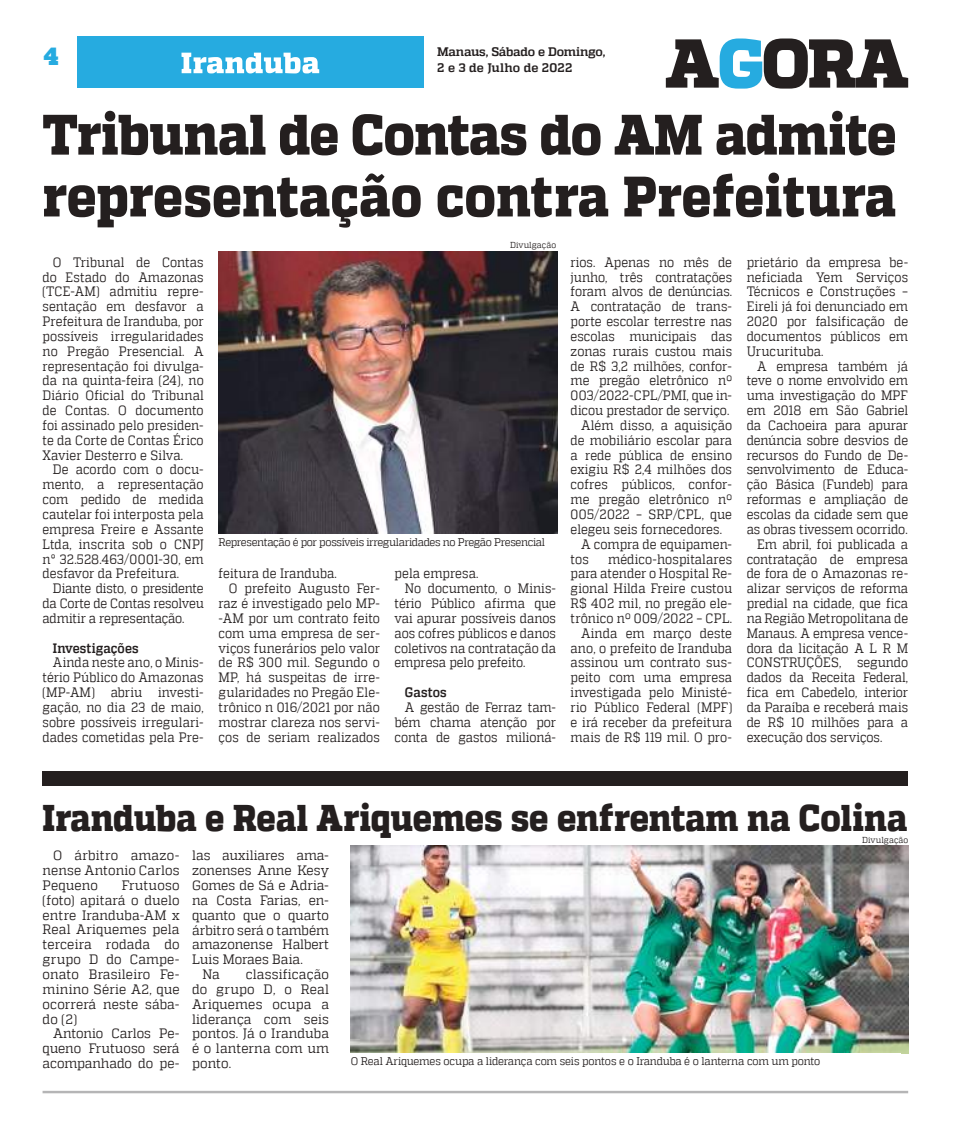
<style>
.page{position:relative;width:957px;height:1134px;background:#fff}
.page>*{position:absolute;margin:0;border:0;box-sizing:border-box;transform-origin:0 0}
.t1{font:800 56.88px/61.9px "MW Quadon";letter-spacing:-.005em;color:#241f1f;scale:.89 1}
.t2{font:800 37.12px "MW Quadon";letter-spacing:-.005em;color:#241f1f;scale:.89 1}
.t3{font:900 24.75px "MW Quadon";color:#26abe0;scale:.94 1}
.t4{font:13.62px/14.9px "MW Quadon";color:#241f1f;text-align:justify;scale:.89 1}
.t5{font:13.62px/14.9px "MW Quadon";color:#241f1f;text-align:justify;scale:.94 1}
.t6{font:13.62px "MW Quadon";letter-spacing:.02em;color:#241f1f;scale:.89 1}
.t7{font:700 13.62px "MW Quadon";letter-spacing:.01em;color:#241f1f;scale:.89 1}
.t8{font:700 12.38px/15.5px "MW Quadon";letter-spacing:-.01em;color:#241f1f}
.t9{font:11.12px "MW Quadon";letter-spacing:-.025em;color:#241f1f;scale:.94 1}
.t10{font:8.62px "MW Quadon";letter-spacing:.01em;color:#241f1f;scale:.94 1}
</style>
<div class="page">
<hr style="left:43px;top:1091px;width:865px;height:2px;background:#b5b5b6">
<img style="left:218px;top:252px;width:339px;height:282px">
<svg style="left:666px;top:38px;width:242px;height:51px"></svg>
<div style="left:77px;top:36px;width:346px;height:52px;background:#26abe0"></div>
<svg style="left:181px;top:53px;width:138px;height:20px"></svg>
<div style="left:43px;top:771px;width:865px;height:15px;background:#241f1f"></div>
<img style="left:351px;top:845px;width:557px;height:208px">
<h3 class="t3" style="left:44px;top:41px;width:17px">4</h3>
<p class="t8" style="left:437px;top:44px;width:170px">Manaus, Sábado e Domingo,<br>2 e 3 de Julho de 2022</p>
<h1 class="t1" style="left:42px;top:105px;width:961px">Tribunal de Contas do AM admite representação contra Prefeitura</h1>
<p class="t4" style="left:746px;top:254px;width:183px">prietário da empresa be&shy;neficiada Yem Serviços Técnicos e Construções – Eireli já foi denunciado em 2020 por falsificação de documentos públicos em Urucurituba.</p>
<p class="t4" style="left:757px;top:358px;width:171px">A empresa também já</p>
<p class="t4" style="left:746px;top:373px;width:183px">teve o nome envolvido em</p>
<p class="t4" style="left:746px;top:388px;width:183px">uma investigação do MPF</p>
<p class="t4" style="left:746px;top:403px;width:183px">em 2018 em São Gabriel</p>
<p class="t4" style="left:746px;top:418px;width:183px">da Cachoeira para apurar</p>
<p class="t4" style="left:746px;top:432px;width:183px">denúncia sobre desvios de</p>
<p class="t4" style="left:746px;top:447px;width:183px">recursos do Fundo de De-</p>
<p class="t4" style="left:746px;top:462px;width:183px">senvolvimento de Educa-</p>
<p class="t4" style="left:746px;top:477px;width:183px">ção Básica (Fundeb) para</p>
<p class="t4" style="left:746px;top:492px;width:183px">reformas e ampliação de</p>
<p class="t4" style="left:746px;top:507px;width:183px">escolas da cidade sem que</p>
<p class="t4" style="left:746px;top:521px;width:182px">as obras tivessem ocorrido.</p>
<p class="t4" style="left:757px;top:536px;width:171px">Em abril, foi publicada a</p>
<p class="t4" style="left:746px;top:551px;width:183px">contratação de empresa</p>
<p class="t4" style="left:746px;top:566px;width:183px">de fora de o Amazonas re-</p>
<p class="t4" style="left:746px;top:581px;width:183px">alizar serviços de reforma</p>
<p class="t4" style="left:746px;top:596px;width:183px">predial na cidade, que fica</p>
<p class="t4" style="left:746px;top:611px;width:183px">na Região Metropolitana de</p>
<p class="t4" style="left:746px;top:625px;width:183px">Manaus. A empresa vence-</p>
<p class="t4" style="left:746px;top:640px;width:183px">dora da licitação A L R M</p>
<p class="t4" style="left:746px;top:655px;width:183px">CONSTRUÇÕES, segundo</p>
<p class="t4" style="left:746px;top:670px;width:183px">dados da Receita Federal,</p>
<p class="t4" style="left:746px;top:685px;width:183px">fica em Cabedelo, interior</p>
<p class="t4" style="left:746px;top:700px;width:183px">da Paraíba e receberá mais</p>
<p class="t4" style="left:746px;top:714px;width:183px">de R$ 10 milhões para a</p>
<p class="t4" style="left:746px;top:729px;width:154px">execução dos serviços.</p>
<p class="t10" style="left:510px;top:240px;width:51px">Divulgação</p>
<p class="t4" style="left:570px;top:254px;width:183px">rios. Apenas no mês de</p>
<p class="t4" style="left:570px;top:269px;width:183px">junho, três contratações</p>
<p class="t4" style="left:570px;top:284px;width:183px">foram alvos de denúncias.</p>
<p class="t4" style="left:570px;top:299px;width:183px">A contratação de trans-</p>
<p class="t4" style="left:570px;top:314px;width:183px">porte escolar terrestre nas</p>
<p class="t4" style="left:570px;top:329px;width:183px">escolas municipais das</p>
<p class="t4" style="left:570px;top:343px;width:183px">zonas rurais custou mais</p>
<p class="t4" style="left:570px;top:358px;width:183px">de R$ 3,2 milhões, confor-</p>
<p class="t4" style="left:570px;top:373px;width:183px">me pregão eletrônico nº</p>
<p class="t4" style="left:570px;top:388px;width:183px">003/2022-CPL/PMI, que in-</p>
<p class="t4" style="left:570px;top:403px;width:180px">dicou prestador de serviço.</p>
<p class="t4" style="left:581px;top:418px;width:171px">Além disso, a aquisição</p>
<p class="t4" style="left:570px;top:432px;width:183px">de mobiliário escolar para</p>
<p class="t4" style="left:570px;top:447px;width:183px">a rede pública de ensino</p>
<p class="t4" style="left:570px;top:462px;width:183px">exigiu R$ 2,4 milhões dos</p>
<p class="t4" style="left:570px;top:477px;width:183px">cofres públicos, confor-</p>
<p class="t4" style="left:570px;top:492px;width:183px">me pregão eletrônico nº</p>
<p class="t6" style="left:570px;top:506px;width:183px">005/2022 – SRP/CPL, que</p>
<p class="t4" style="left:570px;top:522px;width:172px">elegeu seis fornecedores.</p>
<p class="t4" style="left:581px;top:536px;width:171px">A compra de equipamen-</p>
<p class="t4" style="left:570px;top:551px;width:22px">tos</p>
<p class="t4" style="left:42px;top:254px;width:183px;text-indent:10px">O Tribunal de Contas do Estado do Amazonas (TCE-AM) admitiu repre&shy;sentação em desfavor a Prefeitura de Iranduba, por possíveis irregularidades no Pregão Presencial. A representação foi divulga&shy;da na quinta-feira (24), no Diário Oficial do Tribunal de Contas. O documento foi assinado pelo presiden&shy;te da Corte de Contas Érico Xavier Desterro e Silva.</p>
<p class="t4" style="left:42px;top:462px;width:183px;text-indent:10px">De acordo com o docu&shy;mento, a representação com pedido de medida cautelar foi interposta pela empresa Freire e Assante Ltda, inscrita sob o CNPJ n° 32.528.463/0001-30, em desfavor da Prefeitura.</p>
<p class="t4" style="left:42px;top:581px;width:183px;text-indent:10px">Diante disto, o presidente da Corte de Contas resolveu admitir a representação.</p>
<p class="t7" style="left:53px;top:640px;width:98px">Investigações</p>
<p class="t4" style="left:42px;top:655px;width:183px;text-indent:10px">Ainda neste ano, o Minis&shy;tério Público do Amazonas (MP-AM) abriu investi&shy;gação, no dia 23 de maio, sobre possíveis irregulari&shy;dades cometidas pela Pre-</p>
<p class="t9" style="left:218px;top:535px;width:349px">Representação é por possíveis irregularidades no Pregão Presencial</p>
<p class="t4" style="left:570px;top:551px;width:183px;text-align:right">médico-hospitalares<br>para atender o Hospital Re&shy;gional Hilda Freire custou<br>R$ 402 mil, no pregão ele&shy;trônico nº 009/2022 – CPL.<br>Ainda em março deste ano, o prefeito de Iranduba assinou um contrato sus&shy;peito com uma empresa investigada pelo Ministé&shy;rio Público Federal (MPF) e irá receber da prefeitura mais de R$ 119 mil. O pro-</p>
<p class="t4" style="left:218px;top:566px;width:134px">feitura de Iranduba.</p>
<p class="t4" style="left:229px;top:581px;width:171px">O prefeito Augusto Fer-</p>
<p class="t4" style="left:218px;top:596px;width:183px">raz é investigado pelo MP-</p>
<p class="t4" style="left:218px;top:611px;width:183px">-AM por um contrato feito</p>
<p class="t4" style="left:218px;top:625px;width:183px">com uma empresa de ser-</p>
<p class="t4" style="left:218px;top:640px;width:183px">viços funerários pelo valor</p>
<p class="t4" style="left:218px;top:655px;width:183px">de R$ 300 mil. Segundo o</p>
<p class="t4" style="left:218px;top:670px;width:183px">MP, há suspeitas de irre-</p>
<p class="t4" style="left:218px;top:685px;width:183px">gularidades no Pregão Ele-</p>
<p class="t4" style="left:218px;top:700px;width:183px">trônico n 016/2021 por não</p>
<p class="t4" style="left:218px;top:714px;width:183px">mostrar clareza nos servi-</p>
<p class="t4" style="left:218px;top:729px;width:183px">ços de seriam realizados</p>
<p class="t4" style="left:394px;top:566px;width:96px">pela empresa.</p>
<p class="t4" style="left:405px;top:581px;width:171px">No documento, o Minis-</p>
<p class="t4" style="left:394px;top:596px;width:183px">tério Público afirma que</p>
<p class="t4" style="left:394px;top:611px;width:183px">vai apurar possíveis danos</p>
<p class="t4" style="left:394px;top:625px;width:183px">aos cofres públicos e danos</p>
<p class="t4" style="left:394px;top:640px;width:183px">coletivos na contratação da</p>
<p class="t4" style="left:394px;top:655px;width:149px">empresa pelo prefeito.</p>
<p class="t7" style="left:405px;top:684px;width:49px">Gastos</p>
<p class="t4" style="left:394px;top:700px;width:183px;text-indent:10px">A gestão de Ferraz tam&shy;bém chama atenção por conta de gastos milioná-</p>
<h2 class="t2" style="left:42px;top:796px;width:973px">Iranduba e Real Ariquemes se enfrentam na Colina</h2>
<p class="t5" style="left:43px;top:848px;width:147px;text-indent:10px">O árbitro amazo&shy;nense Antonio Carlos Pequeno</p>
<p class="t10" style="left:862px;top:835px;width:51px">Divulgação</p>
<p class="t5" style="left:192px;top:848px;width:147px">las auxiliares ama-</p>
<p class="t5" style="left:192px;top:863px;width:147px">zonenses Anne Kesy</p>
<p class="t5" style="left:192px;top:878px;width:147px">Gomes de Sá e Adria-</p>
<p class="t5" style="left:192px;top:892px;width:147px">na Costa Farias, en-</p>
<p class="t5" style="left:192px;top:907px;width:147px">quanto que o quarto</p>
<p class="t5" style="left:192px;top:922px;width:147px">árbitro será o também</p>
<p class="t5" style="left:192px;top:937px;width:147px">amazonense Halbert</p>
<p class="t5" style="left:192px;top:952px;width:119px">Luis Moraes Baia.</p>
<p class="t5" style="left:202px;top:967px;width:20px">Na</p>
<p class="t5" style="left:43px;top:878px;width:147px;text-indent:79px">Frutuoso (foto) apitará o duelo entre Iranduba-AM x Real Ariquemes pela terceira rodada do grupo D do Campe&shy;onato Brasileiro Fe&shy;minino Série A2, que ocorrerá neste sába&shy;do (2)</p>
<p class="t5" style="left:43px;top:1026px;width:147px;text-indent:10px">Antonio Carlos Pe&shy;queno Frutuoso será acompanhado do pe-</p>
<p class="t5" style="left:192px;top:967px;width:147px;text-indent:54px">classificação do grupo D, o Real Ariquemes ocupa a liderança com seis pontos. Já o Iranduba é o lanterna com um ponto.</p>
<p class="t9" style="left:351px;top:1055px;width:501px">O Real Ariquemes ocupa a liderança com seis pontos e o Iranduba é o lanterna com um ponto</p>
</div>
